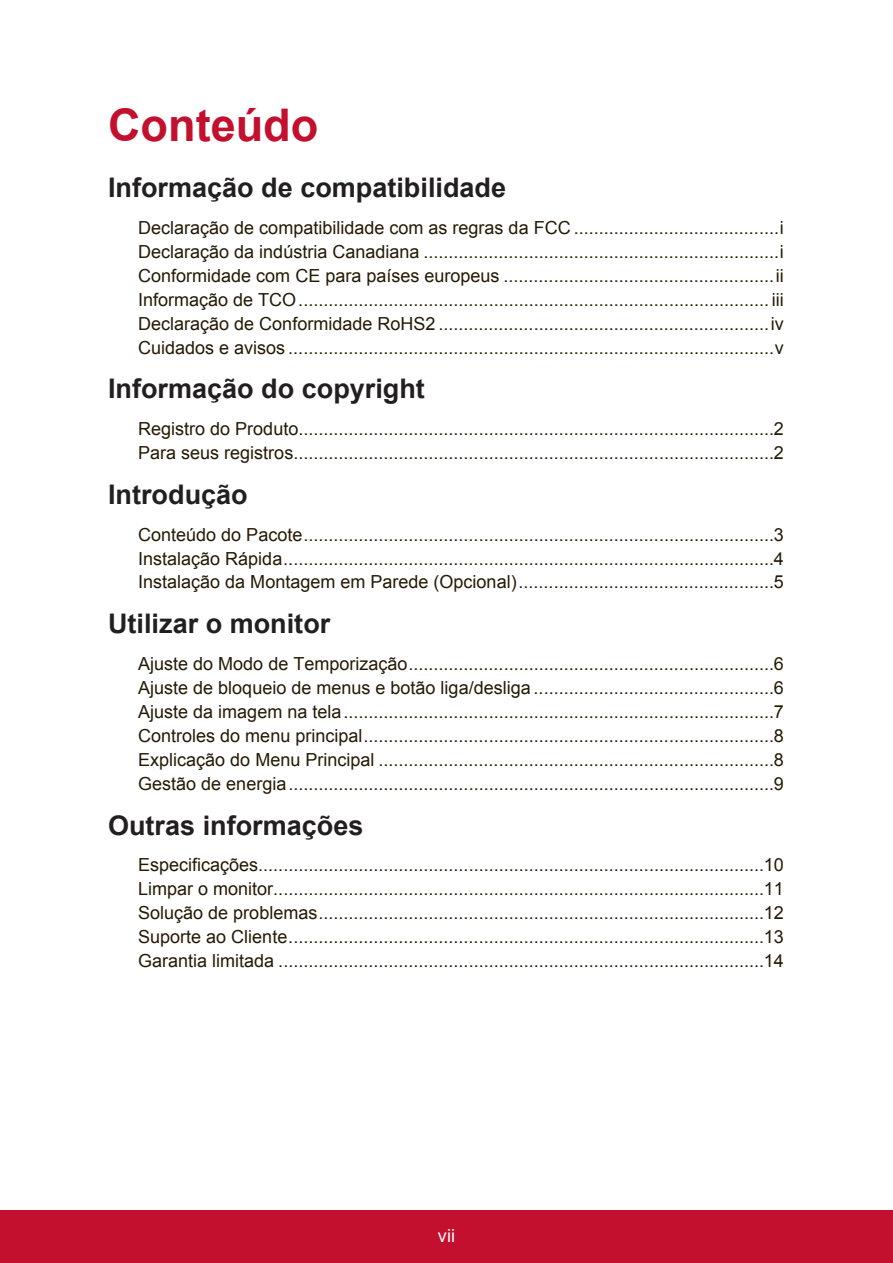
<style>
.page{position:relative;width:893px;height:1263px;background:#fff}
.page>*{position:absolute;margin:0;border:0;box-sizing:border-box;transform-origin:0 0}
.t1{font:700 45px "Arial";color:#c3102f}
.t2{font:700 27px "Arial";color:#231f20}
.t3{font:18px/24px "Arial";color:#251a05;text-align:justify}
.t4{font:18px "Arial";color:#fff}
</style>
<div class="page">
<div style="left:0;top:1210px;width:892px;height:53px;background:#c3102f"></div>
<h1 class="t1" style="left:108px;top:95px;width:211px">Conteúdo</h1>
<h2 class="t2" style="left:108px;top:170px;width:399px">Informação de compatibilidade</h2>
<p class="t3" style="left:138px;top:216px;width:646px">Declaração de compatibilidade com as regras da FCC .........................................i Declaração da indústria Canadiana .......................................................................i Conformidade com CE para países europeus ......................................................ii Informação de TCO.............................................................................................. iii Declaração de Conformidade RoHS2 ..................................................................iv Cuidados e avisos .................................................................................................v</p>
<h2 class="t2" style="left:108px;top:371px;width:318px">Informação do copyright</h2>
<p class="t3" style="left:138px;top:417px;width:646px">Registro do Produto...............................................................................................2<br>Para seus registros................................................................................................2</p>
<h2 class="t2" style="left:108px;top:476px;width:141px">Introdução</h2>
<p class="t3" style="left:138px;top:522px;width:646px">Conteúdo do Pacote..............................................................................................3<br>Instalação Rápida..................................................................................................4<br>Instalação da Montagem em Parede (Opcional)...................................................5</p>
<h2 class="t2" style="left:108px;top:606px;width:224px">Utilizar o monitor</h2>
<p class="t3" style="left:138px;top:652px;width:647px">Ajuste do Modo de Temporização.........................................................................6<br>Ajuste de bloqueio de menus e botão liga/desliga ................................................6<br>Ajuste da imagem na tela......................................................................................7<br>Controles do menu principal..................................................................................8<br>Explicação do Menu Principal ...............................................................................8<br>Gestão de energia.................................................................................................9</p>
<h2 class="t2" style="left:108px;top:807px;width:257px">Outras informações</h2>
<p class="t3" style="left:138px;top:853px;width:646px">Especificações.....................................................................................................10<br>Limpar o monitor..................................................................................................11<br>Solução de problemas.........................................................................................12<br>Suporte ao Cliente...............................................................................................13<br>Garantia limitada .................................................................................................14</p>
<p class="t4" style="left:438px;top:1223px;width:18px">vii</p>
</div>
